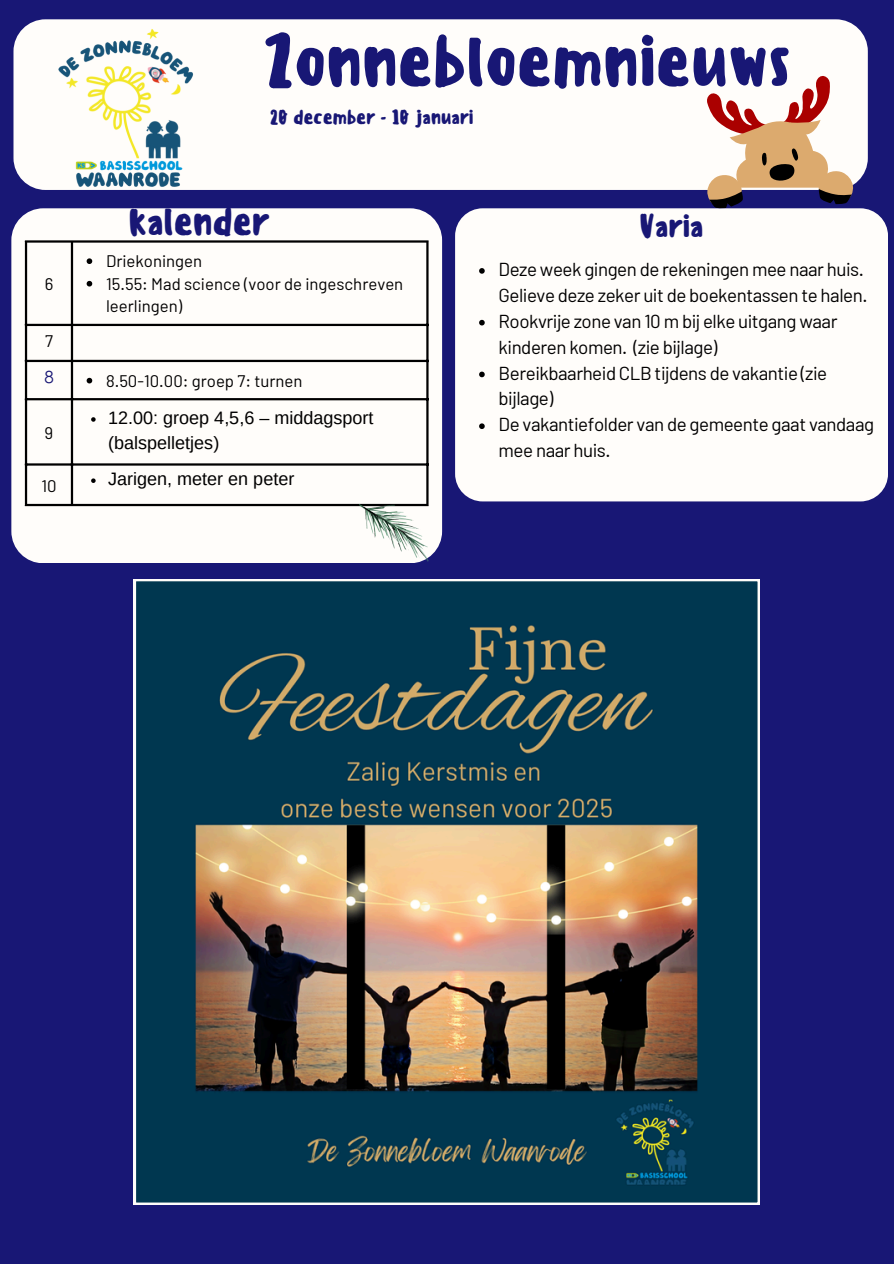
<style>
.page{position:relative;width:894px;height:1264px;background:#fff}
.page>*{position:absolute;margin:0;border:0;box-sizing:border-box;transform-origin:0 0}
.t1{font:500 68.85px "Sensei";letter-spacing:-.025em;color:#181775}
.t2{font:500 37.65px "Sensei";letter-spacing:-.025em;color:#181775}
.t3{font:500 30.75px "Sensei";letter-spacing:-.025em;color:#181775}
.t4{font:500 19.35px "Sensei";letter-spacing:-.025em;color:#181775}
.t5{font:18.75px/25.8px "Barlow";letter-spacing:-.025em;color:#000}
.t6{font:18px/24.8px "Arimo";color:#000}
.t7{font:16.8px/22.5px "Barlow";color:#000}
.t8{font:16.8px "Century Gothic";color:#181775}
</style>
<div class="page">
<div style="left:0;top:0;width:893px;height:1263px;background:#181775"></div>
<div style="left:13px;top:19px;width:854px;height:171px;background:#fffdfa;border-radius:32px"></div>
<div style="left:11px;top:208px;width:431px;height:355px;background:#fffdfa;border-radius:32px"></div>
<svg style="left:87px;top:258px;width:5px;height:6px"></svg>
<svg style="left:87px;top:281px;width:5px;height:5px"></svg>
<svg style="left:87px;top:378px;width:5px;height:5px"></svg>
<svg style="left:91px;top:417px;width:5px;height:5px"></svg>
<svg style="left:91px;top:478px;width:5px;height:5px"></svg>
<hr style="left:25px;top:243px;width:2px;height:261px;background:#000">
<hr style="left:71px;top:243px;width:2px;height:261px;background:#000">
<hr style="left:426px;top:243px;width:2px;height:261px;background:#000">
<hr style="left:25px;top:240px;width:403px;height:3px;background:#000">
<hr style="left:25px;top:324px;width:403px;height:2px;background:#000">
<hr style="left:25px;top:360px;width:403px;height:2px;background:#000">
<hr style="left:25px;top:398px;width:403px;height:2px;background:#000">
<hr style="left:25px;top:463px;width:403px;height:2px;background:#000">
<hr style="left:25px;top:504px;width:403px;height:2px;background:#000">
<img style="left:58px;top:29px;width:135px;height:158px">
<img style="left:359px;top:504px;width:69px;height:57px">
<div style="left:455px;top:208px;width:432px;height:293px;background:#fffdfa;border-radius:28px"></div>
<img style="left:134px;top:579px;width:625px;height:625px">
<svg style="left:706px;top:76px;width:147px;height:133px"></svg>
<svg style="left:479px;top:268px;width:5px;height:6px"></svg>
<svg style="left:479px;top:320px;width:5px;height:5px"></svg>
<svg style="left:479px;top:371px;width:5px;height:6px"></svg>
<svg style="left:479px;top:423px;width:5px;height:6px"></svg>
<p class="t1" style="left:262px;top:20px;width:531px">Zonnebloemnieuws</p>
<p class="t4" style="left:269px;top:106px;width:205px">20 december - 10 januari</p>
<h1 class="t7" style="left:45px;top:272px;width:10px">6</h1>
<p class="t2" style="left:128px;top:199px;width:143px">kalender</p>
<p class="t7" style="left:106px;top:249px;width:98px">Driekoningen</p>
<p class="t7" style="left:106px;top:272px;width:298px">15.55: Mad science (voor de ingeschreven leerlingen)</p>
<h2 class="t7" style="left:45px;top:329px;width:9px">7</h2>
<p class="t8" style="left:44px;top:364px;width:11px">8</p>
<p class="t7" style="left:106px;top:369px;width:198px">8.50-10.00: groep 7: turnen</p>
<p class="t7" style="left:45px;top:420px;width:10px">9</p>
<p class="t6" style="left:108px;top:405px;width:266px">12.00: groep 4,5,6 – middagsport (balspelletjes)</p>
<p class="t7" style="left:41px;top:473px;width:17px">10</p>
<p class="t6" style="left:108px;top:466px;width:187px">Jarigen, meter en peter</p>
<p class="t3" style="left:639px;top:208px;width:66px">Varia</p>
<p class="t5" style="left:498px;top:255px;width:370px">Deze week gingen de rekeningen mee naar huis.<br>Gelieve deze zeker uit de boekentassen te halen.</p>
<p class="t5" style="left:498px;top:307px;width:340px">Rookvrije zone van 10 m bij elke uitgang waar kinderen komen. (zie bijlage)</p>
<h3 class="t5" style="left:498px;top:359px;width:330px">Bereikbaarheid CLB tijdens de vakantie (zie bijlage)</h3>
<p class="t5" style="left:498px;top:411px;width:377px">De vakantiefolder van de gemeente gaat vandaag mee naar huis.</p>
</div>
